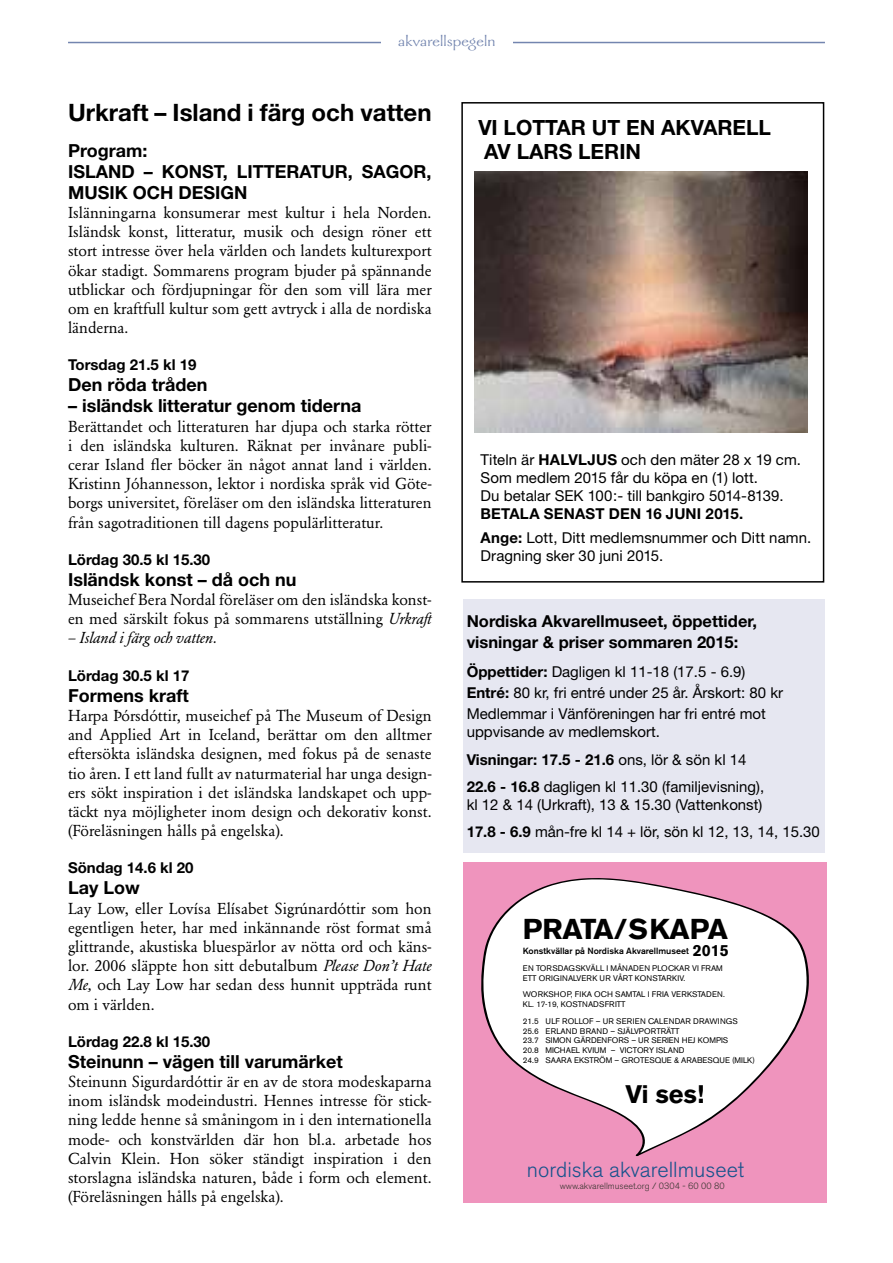
<style>
.page{position:relative;width:893px;height:1263px;background:#fff}
.page>*{position:absolute;margin:0;border:0;box-sizing:border-box;transform-origin:0 0}
.t1{font:700 28.5px "Akzidenz Grotesk BE";color:#000}
.t2{font:700 25.2px "Akzidenz Grotesk BE";color:#000}
.t3{font:700 24px "Helvetica Neue";color:#000}
.t4{font:300 21.6px "Akzidenz Grotesk BE";color:#18538c}
.t5{font:700 21px/24px "Helvetica Neue";color:#000}
.t6{font:700 18px/21px "Helvetica Neue";color:#000}
.t7{font:700 16.5px/21px "Helvetica Neue";color:#000}
.t8{font:16.5px "Galahad";letter-spacing:.02em;color:#7385af}
.t9{font:15.75px/19.2px "Garamond BE";color:#000;text-align:justify}
.t10{font:italic 15.75px "Garamond BE";color:#000}
.t11{font:15px/18px "Helvetica Neue";color:#000}
.t12{font:700 15px "Helvetica Neue";color:#000}
.t13{font:300 9px "Akzidenz Grotesk BE";color:#36352f}
.t14{font:500 8.85px "Akzidenz Grotesk BE";color:#000}
.t15{font:8.1px/9.8px "Akzidenz Grotesk BE";color:#000}
.s1{font-style:italic}
.s2{font-weight:700}
.s3{font-weight:700;font-size:16.05px}
</style>
<div class="page">
<hr style="left:68px;top:42px;width:757px;height:1px;background:#7385af">
<div style="left:381px;top:26px;width:132px;height:29px;background:#fff"></div>
<div style="left:463px;top:600px;width:362px;height:253px;background:#e6e7f1"></div>
<div style="left:461px;top:102px;width:363px;height:481px;border:2px solid #000"></div>
<img style="left:474px;top:171px;width:334px;height:262px">
<div style="left:463px;top:862px;width:364px;height:341px;background:#ef94bd"></div>
<svg style="left:481px;top:878px;width:328px;height:278px;fill:#fff"></svg>
<p class="t8" style="left:398px;top:33px;width:99px">akvarellspegeln</p>
<h3 class="t3" style="left:68px;top:97px;width:365px">Urkraft – Island i färg och vatten</h3>
<p class="t6" style="left:68px;top:140px;width:365px">Program:<br>ISLAND – KONST, LITTERATUR, SAGOR,<br>MUSIK OCH DESIGN</p>
<p class="t9" style="left:68px;top:203px;width:365px">Islänningarna konsumerar mest kultur i hela Norden.<br>Isländsk konst, litteratur, musik och design röner ett stort intresse över hela världen och landets kulturexport ökar stadigt. Sommarens program bjuder på spännande utblickar och fördjupningar för den som vill lära mer om en kraftfull kultur som gett avtryck i alla de nordiska länderna.</p>
<p class="t12" style="left:68px;top:356px;width:130px">Torsdag 21.5 kl 19</p>
<p class="t6" style="left:68px;top:374px;width:141px">Den röda tråden</p>
<p class="t6" style="left:68px;top:395px;width:295px">– isländsk litteratur genom tiderna</p>
<p class="t9" style="left:68px;top:417px;width:365px">Berättandet och litteraturen har djupa och starka rötter i den isländska kulturen. Räknat per invånare publi&shy;cerar Island fler böcker än något annat land i världen.<br>Kristinn Jóhannesson, lektor i nordiska språk vid Göte&shy;borgs universitet, föreläser om den isländska litteraturen från sagotraditionen till dagens populärlitteratur.</p>
<p class="t12" style="left:68px;top:550px;width:144px">Lördag 30.5 kl 15.30</p>
<p class="t6" style="left:68px;top:569px;width:230px">Isländsk konst – då och nu</p>
<p class="t9" style="left:68px;top:590px;width:365px">Museichef Bera Nordal föreläser om den isländska konst&shy;en med särskilt fokus på sommarens utställning <span class="s1">Urkraft</span></p>
<p class="t10" style="left:68px;top:629px;width:150px">– Island i färg och vatten.</p>
<p class="t12" style="left:68px;top:666px;width:123px">Lördag 30.5 kl 17</p>
<p class="t6" style="left:68px;top:684px;width:122px">Formens kraft</p>
<p class="t9" style="left:68px;top:706px;width:365px">Harpa Þórsdóttir, museichef på The Museum of Design and Applied Art in Iceland, berättar om den alltmer eftersökta isländska designen, med fokus på de senaste tio åren. I ett land fullt av naturmaterial har unga design&shy;ers sökt inspiration i det isländska landskapet och upp&shy;täckt nya möjligheter inom design och dekorativ konst. (Föreläsningen hålls på engelska).</p>
<p class="t12" style="left:68px;top:859px;width:127px">Söndag 14.6 kl 20</p>
<p class="t6" style="left:68px;top:877px;width:73px">Lay Low</p>
<p class="t9" style="left:68px;top:898px;width:365px">Lay Low, eller Lovísa Elísabet Sigrúnardóttir som hon egentligen heter, har med inkännande röst format små glittrande, akustiska bluespärlor av nötta ord och käns&shy;lor. 2006 släppte hon sitt debutalbum <span class="s1">Please Don’t Hate Me,</span> och Lay Low har sedan dess hunnit uppträda runt om i världen.</p>
<p class="t12" style="left:68px;top:1032px;width:144px">Lördag 22.8 kl 15.30</p>
<p class="t6" style="left:68px;top:1050px;width:276px">Steinunn – vägen till varumärket</p>
<p class="t9" style="left:68px;top:1072px;width:365px">Steinunn Sigurdardóttir är en av de stora modeskaparna inom isländsk modeindustri. Hennes intresse för stick&shy;ning ledde henne så småningom in i den internationella mode- och konstvärlden där hon bl.a. arbetade hos Calvin Klein. Hon söker ständigt inspiration i den storslagna isländska naturen, både i form och element. (Föreläsningen hålls på engelska).</p>
<h3 class="t5" style="left:478px;top:115px;width:294px">VI LOTTAR UT EN AKVARELL<br>AV LARS LERIN</h3>
<p class="t11" style="left:480px;top:450px;width:322px">Titeln är <span class="s2">HALVLJUS</span> och den mäter 28 x 19 cm.<br>Som medlem 2015 får du köpa en (1) lott.<br>Du betalar SEK 100:- till bankgiro 5014-8139.</p>
<p class="t11" style="left:480px;top:501px;width:332px;line-height:24px"><span class="s2">BETALA SENAST DEN 16 JUNI 2015.<br>Ange:</span> Lott, Ditt medlemsnummer och Ditt namn.</p>
<p class="t11" style="left:480px;top:546px;width:184px">Dragning sker 30 juni 2015.</p>
<p class="t7" style="left:467px;top:611px;width:292px">Nordiska Akvarellmuseet, öppettider, visningar &amp; priser sommaren 2015:</p>
<p class="t11" style="left:467px;top:661px;width:318px;line-height:21px"><span class="s2">Öppettider:</span> Dagligen kl 11-18 (17.5 - 6.9)<br><span class="s2">Entré:</span> 80 kr, fri entré under 25 år. Årskort: 80 kr<br>Medlemmar i Vänföreningen har fri entré mot</p>
<p class="t11" style="left:467px;top:717px;width:281px;line-height:28.5px">uppvisande av medlemskort.<br><span class="s2">Visningar: 17.5 - 21.6</span> ons, lör &amp; sön kl 14</p>
<p class="t11" style="left:467px;top:778px;width:299px"><span class="s2">22.6 - 16.8</span> dagligen kl 11.30 (familjevisning), kl 12 &amp; 14 (Urkraft), 13 &amp; 15.30 (Vattenkonst)</p>
<p class="t11" style="left:467px;top:823px;width:355px"><span class="s2">17.8 - 6.9</span> mån-fre kl 14 + lör, sön kl 12, 13, 14, 15.30</p>
<h1 class="t1" style="left:523px;top:913px;width:207px">PRATA/SKAPA</h1>
<p class="t15" style="left:523px;top:964px;width:202px">EN TORSDAGSKVÄLL I MÅNADEN PLOCKAR VI FRAM<br>ETT ORIGINALVERK UR VÅRT KONSTARKIV.</p>
<p class="t15" style="left:523px;top:990px;width:204px">WORKSHOP, FIKA OCH SAMTAL I FRIA VERKSTADEN.<br>KL. 17-19, KOSTNADSFRITT</p>
<p class="t15" style="left:523px;top:1016px;width:234px">21.5 ULF ROLLOF – UR SERIEN CALENDAR DRAWINGS 25.6 ERLAND BRAND – SJÄLVPORTRÄTT<br>23.7 SIMON GÄRDENFORS – UR SERIEN HEJ KOMPIS<br>20.8 MICHAEL KVIUM – VICTORY ISLAND<br>24.9 SAARA EKSTRÖM – GROTESQUE &amp; ARABESQUE (MILK)</p>
<p class="t14" style="left:523px;top:946px;width:208px">Konstkvällar på Nordiska Akvarellmuseet <span class="s3">2015</span></p>
<h2 class="t2" style="left:625px;top:1080px;width:80px">Vi ses!</h2>
<h3 class="t4" style="left:527px;top:1157px;width:219px">nordiska akvarellmuseet</h3>
<p class="t13" style="left:560px;top:1181px;width:167px">www.akvarellmuseet.org / 0304 - 60 00 80</p>
</div>
